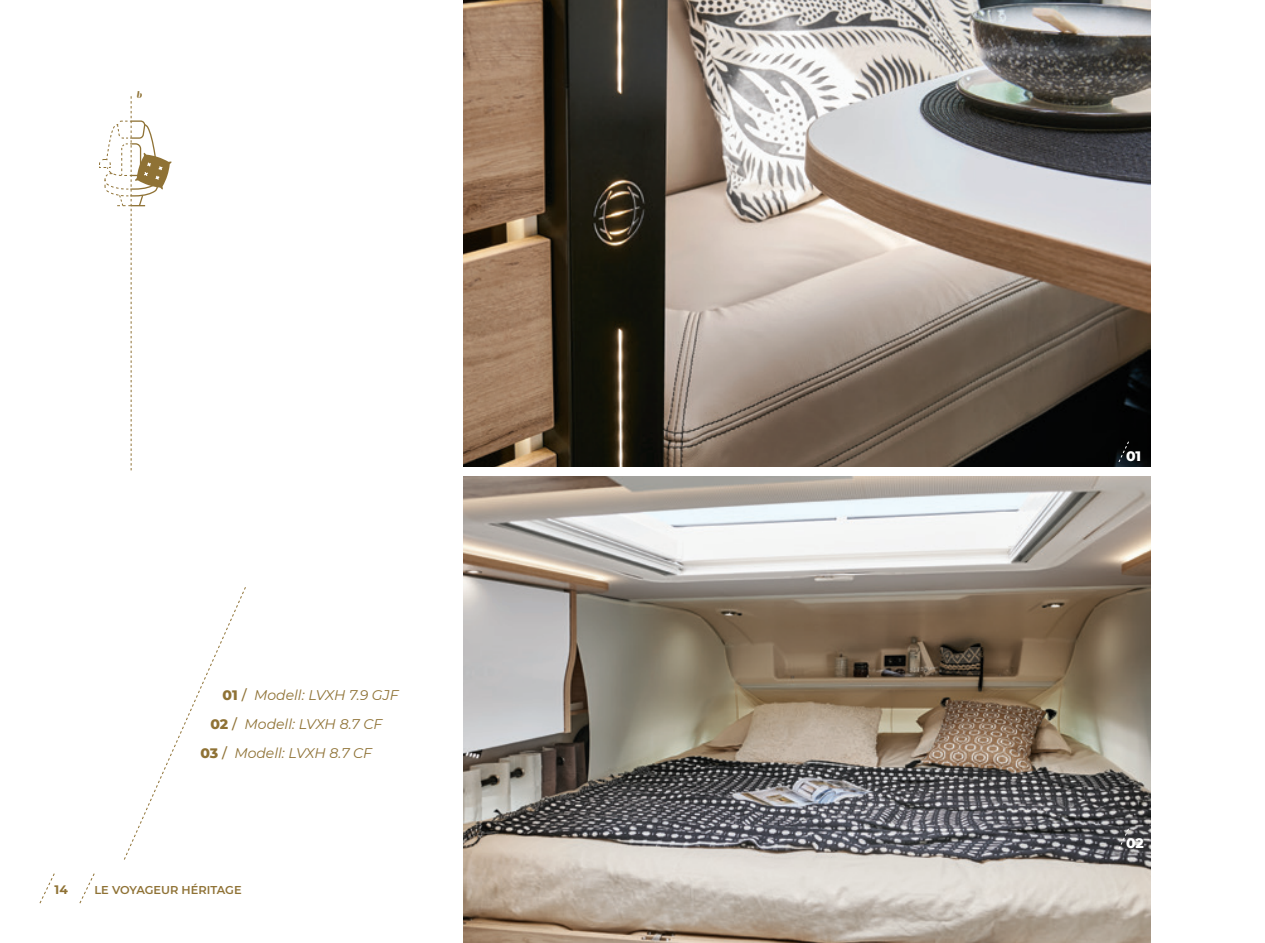
<style>
.page{position:relative;width:1265px;height:943px;background:#fff}
.page>*{position:absolute;margin:0;border:0;box-sizing:border-box;transform-origin:0 0}
.t1{font:italic 14px "Montserrat";color:#8f7235}
.t2{font:800 14px "Montserrat";color:#fff}
.t3{font:700 12.25px "Montserrat";color:#8f7235}
.t4{font:600 11.38px "Montserrat";color:#8f7235}
.t5{font:8.75px "Lust Script Display";color:#8f7235}
.s1{font-weight:800;font-style:normal}
.s2{font-weight:500;font-style:normal}
</style>
<div class="page">
<img style="left:464px;top:476px;width:687px;height:467px">
<img style="left:464px;top:0;width:687px;height:466px">
<svg style="left:1118px;top:441px;width:11px;height:22px"></svg>
<svg style="left:1118px;top:828px;width:11px;height:21px"></svg>
<svg style="left:124px;top:587px;width:122px;height:273px"></svg>
<svg style="left:99px;top:96px;width:73px;height:374px"></svg>
<svg style="left:39px;top:873px;width:16px;height:31px"></svg>
<svg style="left:79px;top:873px;width:16px;height:31px"></svg>
<p class="t5" style="left:137px;top:89px;width:7px">b</p>
<p class="t1" style="left:223px;top:685px;width:177px"><span class="s1">01</span> <span class="s2">/</span> Modell: LVXH 7.9 GJF</p>
<p class="t1" style="left:210px;top:714px;width:174px"><span class="s1">02</span> <span class="s2">/</span> Modell: LVXH 8.7 CF</p>
<p class="t1" style="left:200px;top:743px;width:173px"><span class="s1">03</span> <span class="s2">/</span> Modell: LVXH 8.7 CF</p>
<p class="t3" style="left:55px;top:881px;width:15px">14</p>
<p class="t4" style="left:94px;top:881px;width:149px">LE VOYAGEUR HÉRITAGE</p>
<p class="t2" style="left:1126px;top:445px;width:17px">01</p>
<p class="t2" style="left:1126px;top:832px;width:19px">02</p>
</div>
